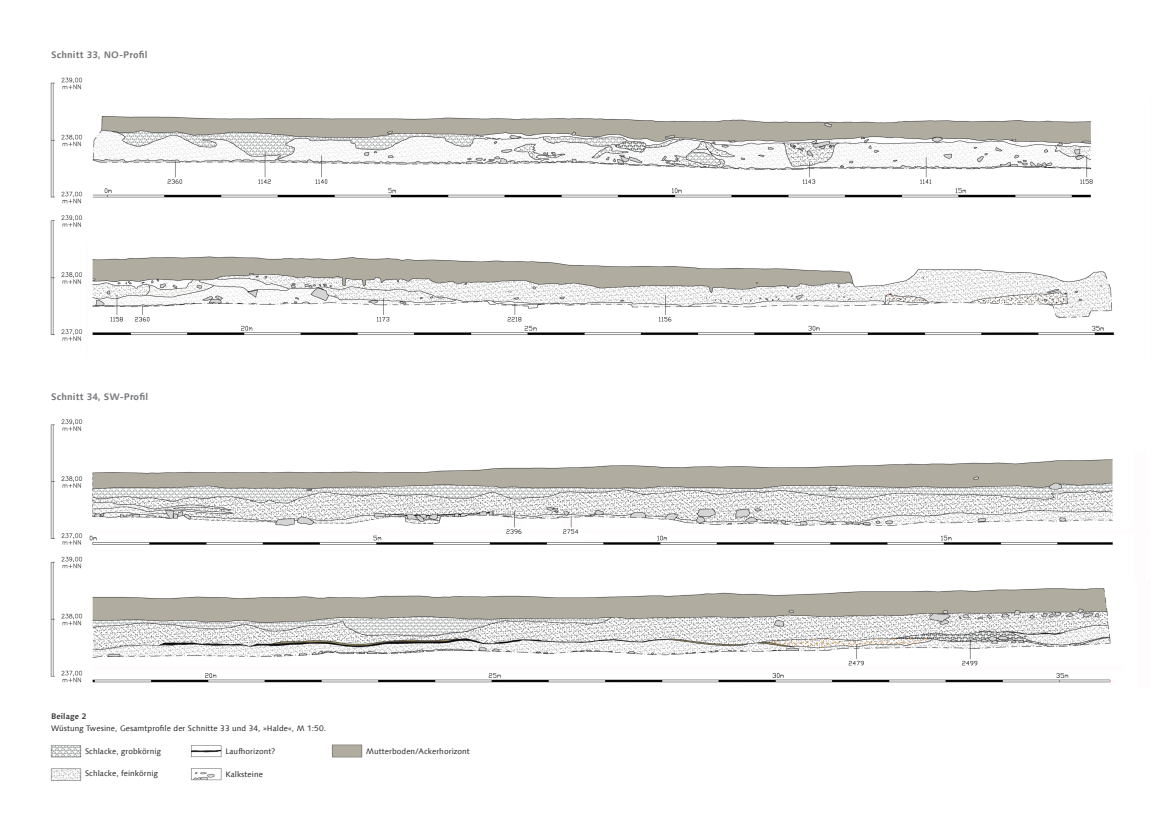
<style>
.page{position:relative;width:1151px;height:825px;background:#fff}
.page>*{position:absolute;margin:0;border:0;box-sizing:border-box;transform-origin:0 0}
.t1{font:700 9.5px "Linotype Syntax Com";letter-spacing:.01em;color:#76787b}
.t2{font:8px "Linotype Syntax Com";letter-spacing:.01em;color:#231f20}
.t3{font:700 8px "Linotype Syntax Com";letter-spacing:.01em;color:#3e3e3f}
</style>
<div class="page">
<img style="left:50px;top:77px;width:1064px;height:264px">
<img style="left:50px;top:419px;width:1063px;height:264px">
<img style="left:50px;top:745px;width:32px;height:36px">
<img style="left:191px;top:745px;width:31px;height:36px">
<img style="left:331px;top:744px;width:32px;height:14px">
<p class="t1" style="left:51px;top:49px;width:98px">Schnitt 33, NO-Profil</p>
<p class="t1" style="left:51px;top:391px;width:99px">Schnitt 34, SW-Profil</p>
<p class="t3" style="left:51px;top:711px;width:37px">Beilage 2</p>
<p class="t2" style="left:51px;top:723px;width:277px">Wüstung Twesine, Gesamtprofile der Schnitte 33 und 34, »Halde«, M 1:50.</p>
<p class="t2" style="left:85px;top:746px;width:77px">Schlacke, grobkörnig</p>
<p class="t2" style="left:85px;top:769px;width:74px">Schlacke, feinkörnig</p>
<p class="t2" style="left:225px;top:746px;width:51px">Laufhorizont?</p>
<p class="t2" style="left:225px;top:769px;width:39px">Kalksteine</p>
<p class="t2" style="left:366px;top:746px;width:105px">Mutterboden/Ackerhorizont</p>
</div>
